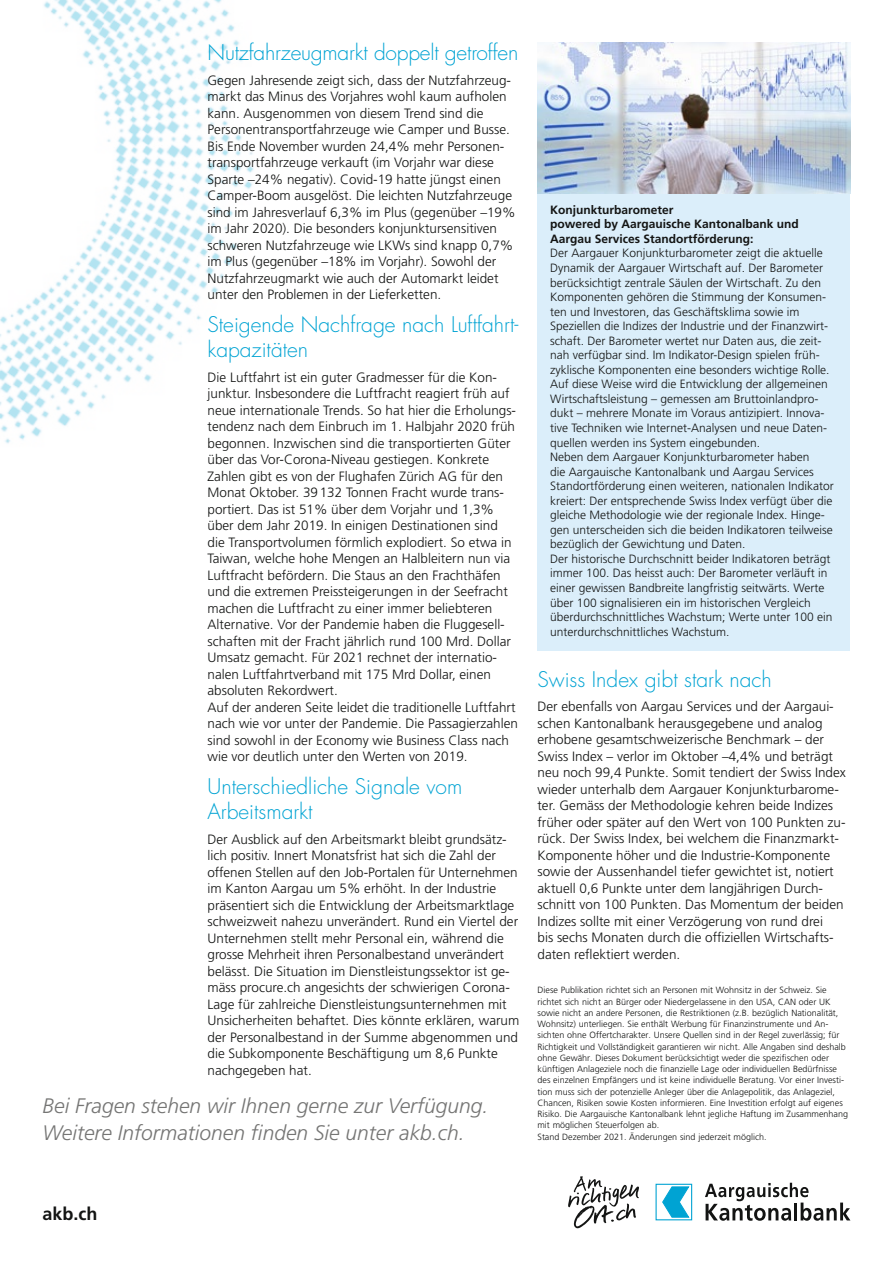
<style>
.page{position:relative;width:893px;height:1263px;background:#fff}
.page>*{position:absolute;margin:0;border:0;box-sizing:border-box;transform-origin:0 0}
.t1{font:300 21px/24.8px "Futura LT Pro";color:#00a3d3}
.t2{font:italic 300 21px/27px "Frutiger LT Pro";color:#757574}
.t3{font:700 18px "Frutiger LT Pro";color:#131413}
.t4{font:300 13.5px/16.5px "Frutiger LT Pro";color:#131413}
.t5{font:300 12px/14.5px "Frutiger LT Pro";color:#131413}
.t6{font:700 12px/14.5px "Frutiger LT Pro";color:#131413}
.t7{font:300 9px/11.2px "Frutiger LT Pro";color:#131413}
</style>
<div class="page">
<img style="left:0;top:0;width:254px;height:444px">
<svg style="left:705px;top:1183px;width:145px;height:38px"></svg>
<div style="left:655px;top:1184px;width:37px;height:36px;background:#fff;border:1px solid #00a3d3"></div>
<svg style="left:662px;top:1186px;width:28px;height:32px"></svg>
<svg style="left:568px;top:1176px;width:71px;height:52px"></svg>
<div style="left:537px;top:102px;width:313px;height:549px;background:#dbeefa"></div>
<img style="left:537px;top:43px;width:313px;height:150px">
<h1 class="t1" style="left:207px;top:40px;width:312px">Nutzfahrzeugmarkt doppelt getroffen</h1>
<p class="t4" style="left:207px;top:72px;width:310px">Gegen Jahresende zeigt sich, dass der Nutzfahrzeug&shy;markt das Minus des Vorjahres wohl kaum aufholen kann. Ausgenommen von diesem Trend sind die Personentransportfahrzeuge wie Camper und Busse.<br>Bis Ende November wurden 24,4% mehr Personen&shy;transportfahrzeuge verkauft (im Vorjahr war diese Sparte –24% negativ). Covid-19 hatte jüngst einen Camper-Boom ausgelöst. Die leichten Nutzfahrzeuge sind im Jahresverlauf 6,3% im Plus (gegenüber –19% im Jahr 2020). Die besonders konjunktursensitiven schweren Nutzfahrzeuge wie LKWs sind knapp 0,7% im Plus (gegenüber –18% im Vorjahr). Sowohl der Nutzfahrzeugmarkt wie auch der Automarkt leidet unter den Problemen in der Lieferketten.</p>
<h1 class="t1" style="left:207px;top:312px;width:313px">Steigende Nachfrage nach Luftfahrt&shy;kapazitäten</h1>
<p class="t4" style="left:207px;top:369px;width:312px">Die Luftfahrt ist ein guter Gradmesser für die Kon&shy;junktur. Insbesondere die Luftfracht reagiert früh auf neue internationale Trends. So hat hier die Erholungs&shy;tendenz nach dem Einbruch im 1. Halbjahr 2020 früh begonnen. Inzwischen sind die transportierten Güter über das Vor-Corona-Niveau gestiegen. Konkrete Zahlen gibt es von der Flughafen Zürich AG für den Monat Oktober. 39132 Tonnen Fracht wurde trans&shy;portiert. Das ist 51% über dem Vorjahr und 1,3% über dem Jahr 2019. In einigen Destinationen sind die Transportvolumen förmlich explodiert. So etwa in Taiwan, welche hohe Mengen an Halbleitern nun via Luftfracht befördern. Die Staus an den Frachthäfen und die extremen Preissteigerungen in der Seefracht machen die Luftfracht zu einer immer beliebteren Alternative. Vor der Pandemie haben die Fluggesell&shy;schaften mit der Fracht jährlich rund 100 Mrd. Dollar Umsatz gemacht. Für 2021 rechnet der internatio&shy;nalen Luftfahrtverband mit 175 Mrd Dollar, einen absoluten Rekordwert.<br>Auf der anderen Seite leidet die traditionelle Luftfahrt nach wie vor unter der Pandemie. Die Passagierzahlen sind sowohl in der Economy wie Business Class nach wie vor deutlich unter den Werten von 2019.</p>
<h1 class="t1" style="left:207px;top:774px;width:256px">Unterschiedliche Signale vom<br>Arbeitsmarkt</h1>
<p class="t4" style="left:207px;top:831px;width:313px">Der Ausblick auf den Arbeitsmarkt bleibt grundsätz&shy;lich positiv. Innert Monatsfrist hat sich die Zahl der offenen Stellen auf den Job-Portalen für Unternehmen im Kanton Aargau um 5% erhöht. In der Industrie präsentiert sich die Entwicklung der Arbeitsmarktlage schweizweit nahezu unverändert. Rund ein Viertel der Unternehmen stellt mehr Personal ein, während die grosse Mehrheit ihren Personalbestand unverändert belässt. Die Situation im Dienstleistungssektor ist ge&shy;mäss procure.ch angesichts der schwierigen Corona-Lage für zahlreiche Dienstleistungsunternehmen mit Unsicherheiten behaftet. Dies könnte erklären, warum der Personalbestand in der Summe abgenommen und die Subkomponente Beschäftigung um 8,6 Punkte nachgegeben hat.</p>
<h1 class="t2" style="left:43px;top:1092px;width:447px">Bei Fragen stehen wir Ihnen gerne zur Verfügung.<br>Weitere Informationen finden Sie unter akb.ch.</h1>
<p class="t6" style="left:550px;top:202px;width:250px">Konjunkturbarometer<br>powered by Aargauische Kantonalbank und<br>Aargau Services Standortförderung:</p>
<p class="t5" style="left:550px;top:246px;width:285px">Der Aargauer Konjunkturbarometer zeigt die aktuelle Dynamik der Aargauer Wirtschaft auf. Der Barometer berücksichtigt zentrale Säulen der Wirtschaft. Zu den Komponenten gehören die Stimmung der Konsumen&shy;ten und Investoren, das Geschäftsklima sowie im Speziellen die Indizes der Industrie und der Finanzwirt&shy;schaft. Der Barometer wertet nur Daten aus, die zeit&shy;nah verfügbar sind. Im Indikator-Design spielen früh&shy;zyklische Komponenten eine besonders wichtige Rolle.<br>Auf diese Weise wird die Entwicklung der allgemeinen Wirtschaftsleistung – gemessen am Bruttoinlandpro&shy;dukt – mehrere Monate im Voraus antizipiert. Innova&shy;tive Techniken wie Internet-Analysen und neue Daten&shy;quellen werden ins System eingebunden.<br>Neben dem Aargauer Konjunkturbarometer haben<br>die Aargauische Kantonalbank und Aargau Services Standortförderung einen weiteren, nationalen Indikator kreiert: Der entsprechende Swiss Index verfügt über die gleiche Methodologie wie der regionale Index. Hinge&shy;gen unterscheiden sich die beiden Indikatoren teilweise bezüglich der Gewichtung und Daten.<br>Der historische Durchschnitt beider Indikatoren beträgt immer 100. Das heisst auch: Der Barometer verläuft in einer gewissen Bandbreite langfristig seitwärts. Werte über 100 signalisieren ein im historischen Vergleich überdurchschnittliches Wachstum; Werte unter 100 ein unterdurchschnittliches Wachstum.</p>
<h1 class="t1" style="left:537px;top:667px;width:236px">Swiss Index gibt stark nach</h1>
<p class="t4" style="left:537px;top:699px;width:310px">Der ebenfalls von Aargau Services und der Aargaui&shy;schen Kantonalbank herausgegebene und analog erhobene gesamtschweizerische Benchmark – der Swiss Index – verlor im Oktober –4,4% und beträgt neu noch 99,4 Punkte. Somit tendiert der Swiss Index wieder unterhalb dem Aargauer Konjunkturbarome&shy;ter. Gemäss der Methodologie kehren beide Indizes früher oder später auf den Wert von 100 Punkten zu&shy;rück. Der Swiss Index, bei welchem die Finanzmarkt-Komponente höher und die Industrie-Komponente sowie der Aussenhandel tiefer gewichtet ist, notiert aktuell 0,6 Punkte unter dem langjährigen Durch&shy;schnitt von 100 Punkten. Das Momentum der beiden Indizes sollte mit einer Verzögerung von rund drei<br>bis sechs Monaten durch die offiziellen Wirtschafts&shy;daten reflektiert werden.</p>
<p class="t7" style="left:537px;top:985px;width:312px">Diese Publikation richtet sich an Personen mit Wohnsitz in der Schweiz. Sie richtet sich nicht an Bürger oder Niedergelassene in den USA, CAN oder UK sowie nicht an andere Personen, die Restriktionen (z.B. bezüglich Nationalität, Wohnsitz) unterliegen. Sie enthält Werbung für Finanzinstrumente und An&shy;sichten ohne Offertcharakter. Unsere Quellen sind in der Regel zuverlässig; für Richtigkeit und Vollständigkeit garantieren wir nicht. Alle Angaben sind deshalb ohne Gewähr. Dieses Dokument berücksichtigt weder die spezifischen oder künftigen Anlageziele noch die finanzielle Lage oder individuellen Bedürfnisse des einzelnen Empfängers und ist keine individuelle Beratung. Vor einer Investi&shy;tion muss sich der potenzielle Anleger über die Anlagepolitik, das Anlageziel, Chancen, Risiken sowie Kosten informieren. Eine Investition erfolgt auf eigenes Risiko. Die Aargauische Kantonalbank lehnt jegliche Haftung im Zusammenhang mit möglichen Steuerfolgen ab.<br>Stand Dezember 2021. Änderungen sind jederzeit möglich.</p>
<h2 class="t3" style="left:43px;top:1203px;width:57px">akb.ch</h2>
</div>
